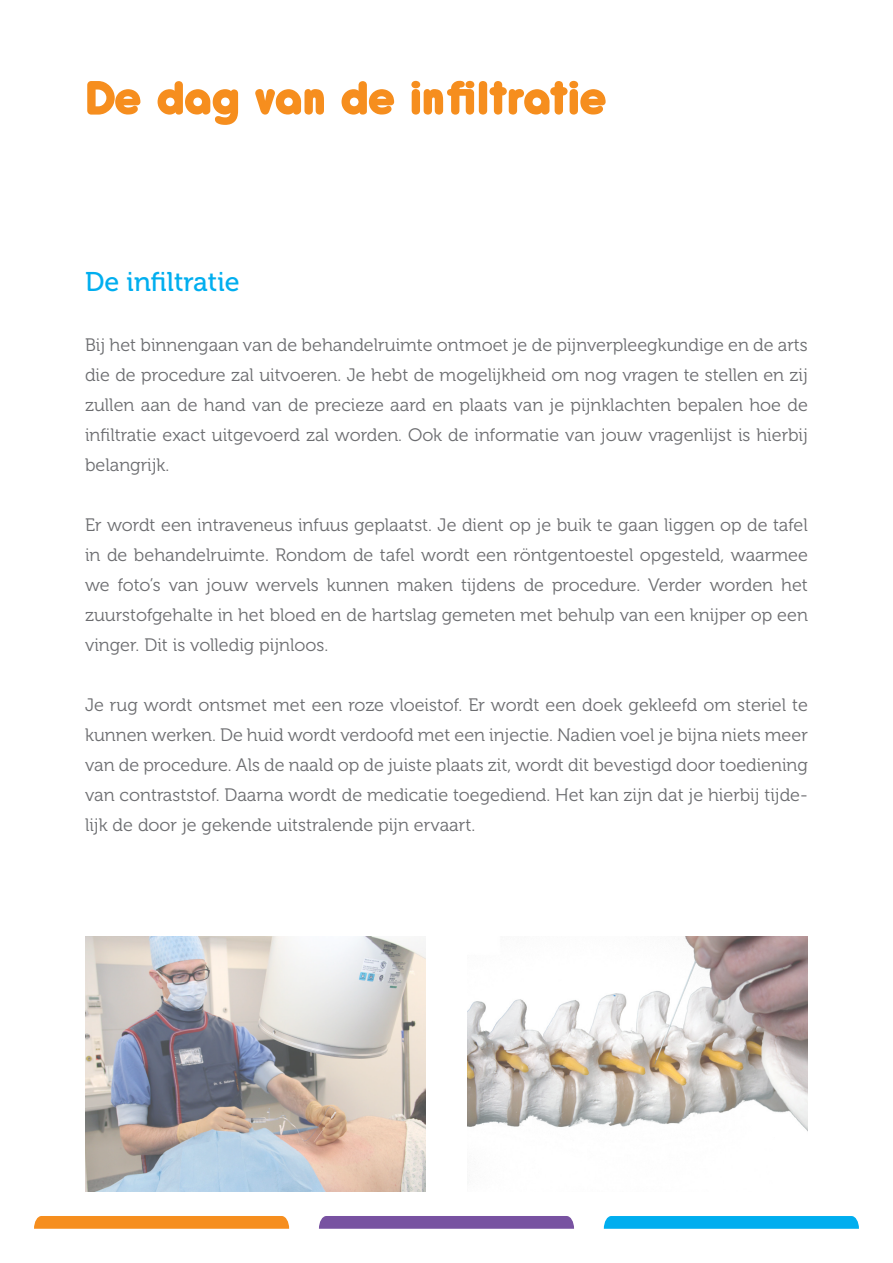
<style>
.page{position:relative;width:893px;height:1263px;background:#fff}
.page>*{position:absolute;margin:0;border:0;box-sizing:border-box;transform-origin:0 0}
.t1{font:800 52.5px "Antipasto";letter-spacing:-.04em;color:#f68e1e}
.t2{font:27px "Museo 500";color:#00aeef}
.t3{font:18px/30px "Museo 300";color:#6c6d70;text-align:justify}
</style>
<div class="page">
<svg style="left:604px;top:1216px;width:255px;height:13px;background:#07b0ef"></svg>
<svg style="left:34px;top:1216px;width:255px;height:13px;background:#f69124"></svg>
<svg style="left:319px;top:1216px;width:255px;height:13px;background:#7c57a3"></svg>
<img style="left:468px;top:936px;width:340px;height:196px">
<img style="left:85px;top:936px;width:340px;height:255px">
<p class="t1" style="left:85px;top:64px;width:524px">De dag van de infiltratie</p>
<p class="t2" style="left:85px;top:267px;width:156px">De infiltratie</p>
<p class="t3" style="left:85px;top:330px;width:724px">Bij het binnengaan van de behandelruimte ontmoet je de pijnverpleegkundige en de arts die de procedure zal uitvoeren. Je hebt de mogelijkheid om nog vragen te stellen en zij zullen aan de hand van de precieze aard en plaats van je pijnklachten bepalen hoe de infiltratie exact uitgevoerd zal worden. Ook de informatie van jouw vragenlijst is hierbij belangrijk.</p>
<p class="t3" style="left:85px;top:510px;width:724px">Er wordt een intraveneus infuus geplaatst. Je dient op je buik te gaan liggen op de tafel in de behandelruimte. Rondom de tafel wordt een röntgentoestel opgesteld, waarmee we foto’s van jouw wervels kunnen maken tijdens de procedure. Verder worden het zuurstofgehalte in het bloed en de hartslag gemeten met behulp van een knijper op een vinger. Dit is volledig pijnloos.</p>
<p class="t3" style="left:85px;top:690px;width:724px">Je rug wordt ontsmet met een roze vloeistof. Er wordt een doek gekleefd om steriel te kunnen werken. De huid wordt verdoofd met een injectie. Nadien voel je bijna niets meer van de procedure. Als de naald op de juiste plaats zit, wordt dit bevestigd door toediening van contraststof. Daarna wordt de medicatie toegediend. Het kan zijn dat je hierbij tijde&shy;lijk de door je gekende uitstralende pijn ervaart.</p>
</div>
